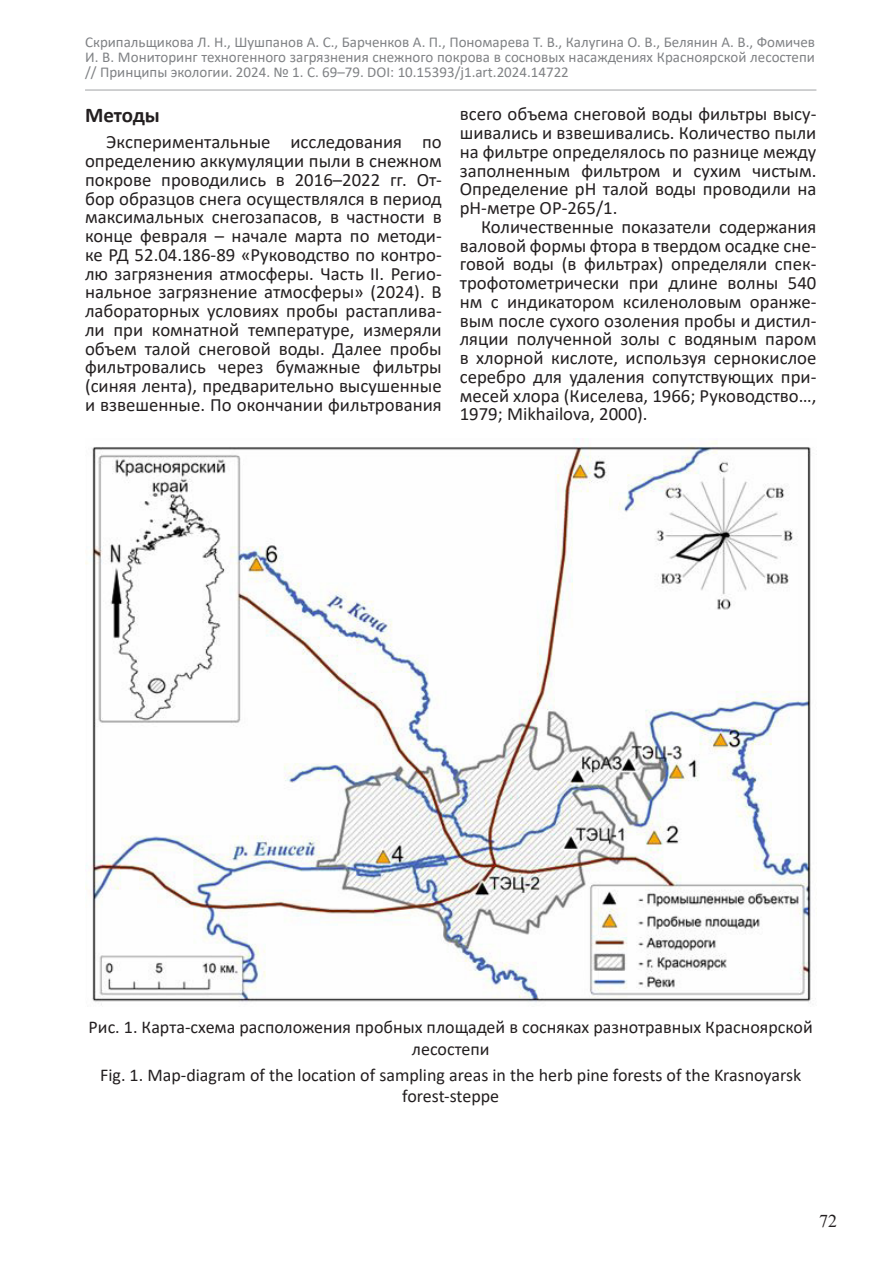
<style>
.page{position:relative;width:893px;height:1263px;background:#fff}
.page>*{position:absolute;margin:0;border:0;box-sizing:border-box;transform-origin:0 0}
.heading_3{font:700 21px "Calibri";color:#231f20}
.Normal__Web{font:18.75px/18.8px "Calibri";color:#231f20;text-align:justify}
.justifycenter{font:18px/21.6px "Calibri";color:#231f20;text-align:center}
.t1{font:18px "Times New Roman";color:#231f20}
.t2{font:15px/15px "Calibri";color:#808285;text-align:justify}
</style>
<div class="page">
<hr style="left:85px;top:89px;width:731px;height:2px;background:#808285">
<img style="left:85px;top:438px;width:731px;height:567px">
<p class="t2" style="left:85px;top:34px;width:731px">Скрипальщикова Л. Н., Шушпанов А. С., Барченков А. П., Пономарева Т. В., Калугина О. В., Белянин А. В., Фомичев И. В. Мониторинг техногенного загрязнения снежного покрова в сосновых насаждениях Красноярской лесостепи // Принципы экологии. 2024. № 1. С. 69–79. DOI: 10.15393/j1.art.2024.14722</p>
<p class="heading_3" style="left:85px;top:100px;width:76px">Методы</p>
<p class="Normal__Web" style="left:85px;top:132px;width:358px;text-indent:21px">Экспериментальные исследования по определению аккумуляции пыли в снежном покрове проводились в 2016–2022 гг. От&shy;бор образцов снега осуществлялся в период максимальных снегозапасов, в частности в конце февраля – начале марта по методи&shy;ке РД 52.04.186-89 «Руководство по контро&shy;лю загрязнения атмосферы. Часть II. Регио&shy;нальное загрязнение атмосферы» (2024). В лабораторных условиях пробы растаплива&shy;ли при комнатной температуре, измеряли объем талой снеговой воды. Далее пробы фильтровались через бумажные фильтры (синяя лента), предварительно высушенные и взвешенные. По окончании фильтрования</p>
<p class="Normal__Web" style="left:460px;top:104px;width:358px">всего объема снеговой воды фильтры высу&shy;шивались и взвешивались. Количество пыли на фильтре определялось по разнице между заполненным фильтром и сухим чистым.<br>Определение рН талой воды проводили на рН-метре ОР-265/1.</p>
<p class="Normal__Web" style="left:460px;top:217px;width:358px;text-indent:21px">Количественные показатели содержания валовой формы фтора в твердом осадке сне&shy;говой воды (в фильтрах) определяли спек&shy;трофотометрически при длине волны 540 нм с индикатором ксиленоловым оранже&shy;вым после сухого озоления пробы и дистил&shy;ляции полученной золы с водяным паром в хлорной кислоте, используя сернокислое серебро для удаления сопутствующих при&shy;месей хлора (Киселева, 1966; Руководство…, 1979; Mikhailova, 2000).</p>
<p class="justifycenter" style="left:89px;top:1016px;width:726px">Рис. 1. Карта-схема расположения пробных площадей в сосняках разнотравных Красноярской лесостепи</p>
<p class="justifycenter" style="left:100px;top:1063px;width:703px">Fig. 1. Map-diagram of the location of sampling areas in the herb pine forests of the Krasnoyarsk forest-steppe</p>
<p class="t1" style="left:819px;top:1208px;width:19px">72</p>
</div>
